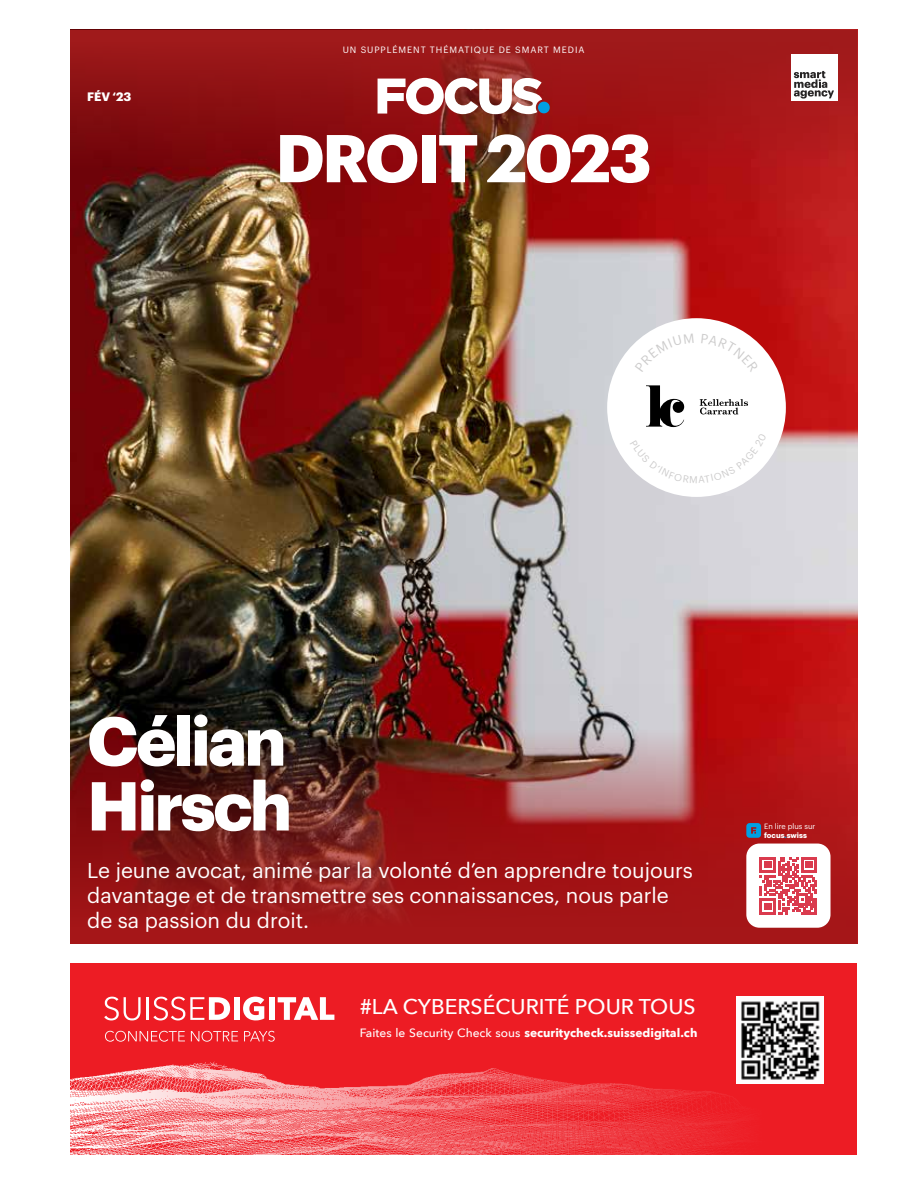
<style>
.page{position:relative;width:906px;height:1191px;background:#fff}
.page>*{position:absolute;margin:0;border:0;box-sizing:border-box;transform-origin:0 0}
.t1{font:700 67.5px/64.8px "Graphik";letter-spacing:-.04em;color:#fff}
.t2{font:700 66px "Graphik";letter-spacing:-.035em;color:#fff}
.t3{font:500 21.3px "Avenir Next";color:#fff}
.t4{font:21px/24.9px "Graphik";color:#fff}
.t5{font:700 12px "Avenir Next";color:#fff}
.t6{font:700 12px "Graphik";color:#fff}
.t7{font:9px "Graphik";letter-spacing:.105em;color:#fff}
.t8{font:7.5px/8.6px "Graphik";color:#fff}
.s1{font-weight:500}
.s2{font-weight:700}
.s3{font-weight:700;color:#009fe3}
</style>
<div class="page">
<img style="left:70px;top:198px;width:787px;height:486px">
<img style="left:70px;top:684px;width:787px;height:260px">
<svg style="left:70px;top:30px;width:787px;height:168px;background:#951616"></svg>
<div style="left:746px;top:843px;width:84px;height:84px;background:#fff;border-radius:13px"></div>
<svg style="left:759px;top:857px;width:58px;height:57px"></svg>
<div style="left:70px;top:963px;width:787px;height:191px;background:#ed1c24"></div>
<img style="left:70px;top:1004px;width:743px;height:150px">
<img style="left:736px;top:996px;width:87px;height:87px">
<svg style="left:104px;top:996px;width:37px;height:24px"></svg>
<hr style="left:146px;top:997px;width:3px;height:23px;background:#fff">
<svg style="left:153px;top:996px;width:77px;height:24px"></svg>
<div style="left:234px;top:997px;width:5px;height:23px;background:#fff"></div>
<svg style="left:243px;top:996px;width:21px;height:24px"></svg>
<div style="left:269px;top:997px;width:6px;height:23px;background:#fff"></div>
<svg style="left:278px;top:997px;width:56px;height:23px"></svg>
<svg style="left:105px;top:1030px;width:170px;height:11px"></svg>
<svg style="left:746px;top:823px;width:15px;height:14px"></svg>
<svg style="left:377px;top:78px;width:173px;height:36px"></svg>
<div style="left:791px;top:54px;width:47px;height:47px;background:#fff"></div>
<svg style="left:794px;top:71px;width:40px;height:28px"></svg>
<div style="left:607px;top:318px;width:179px;height:179px;background:#fff;border-radius:50%"></div>
<svg style="left:646px;top:385px;width:38px;height:42px"></svg>
<svg style="left:699px;top:399px;width:49px;height:15px"></svg>
<svg style="left:635px;top:333px;width:12px;height:10px"></svg>
<svg style="left:747px;top:334px;width:11px;height:9px"></svg>
<svg style="left:630px;top:464px;width:136px;height:19px"></svg>
<p class="t6" style="left:87px;top:88px;width:46px">FÉV ‘23</p>
<p class="t7" style="left:343px;top:43px;width:243px">UN SUPPLÉMENT THÉMATIQUE DE SMART MEDIA</p>
<h2 class="t2" style="left:275px;top:107px;width:378px">DROIT 2023</h2>
<h1 class="t1" style="left:87px;top:702px;width:206px">Célian<br>Hirsch</h1>
<p class="t4" style="left:87px;top:856px;width:607px">Le jeune avocat, animé par la volonté d’en apprendre toujours davantage et de transmettre ses connaissances, nous parle de sa passion du droit.</p>
<p class="t3" style="left:360px;top:988px;width:337px">#LA CYBERSÉCURITÉ POUR TOUS</p>
<p class="t5" style="left:360px;top:1022px;width:339px"><span class="s1">Faites le Security Check sous</span> securitycheck.suissedigital.ch</p>
<p class="t8" style="left:764px;top:821px;width:53px">En lire plus sur <span class="s2">focus</span><span class="s3">.</span><span class="s2">swiss</span></p>
</div>
